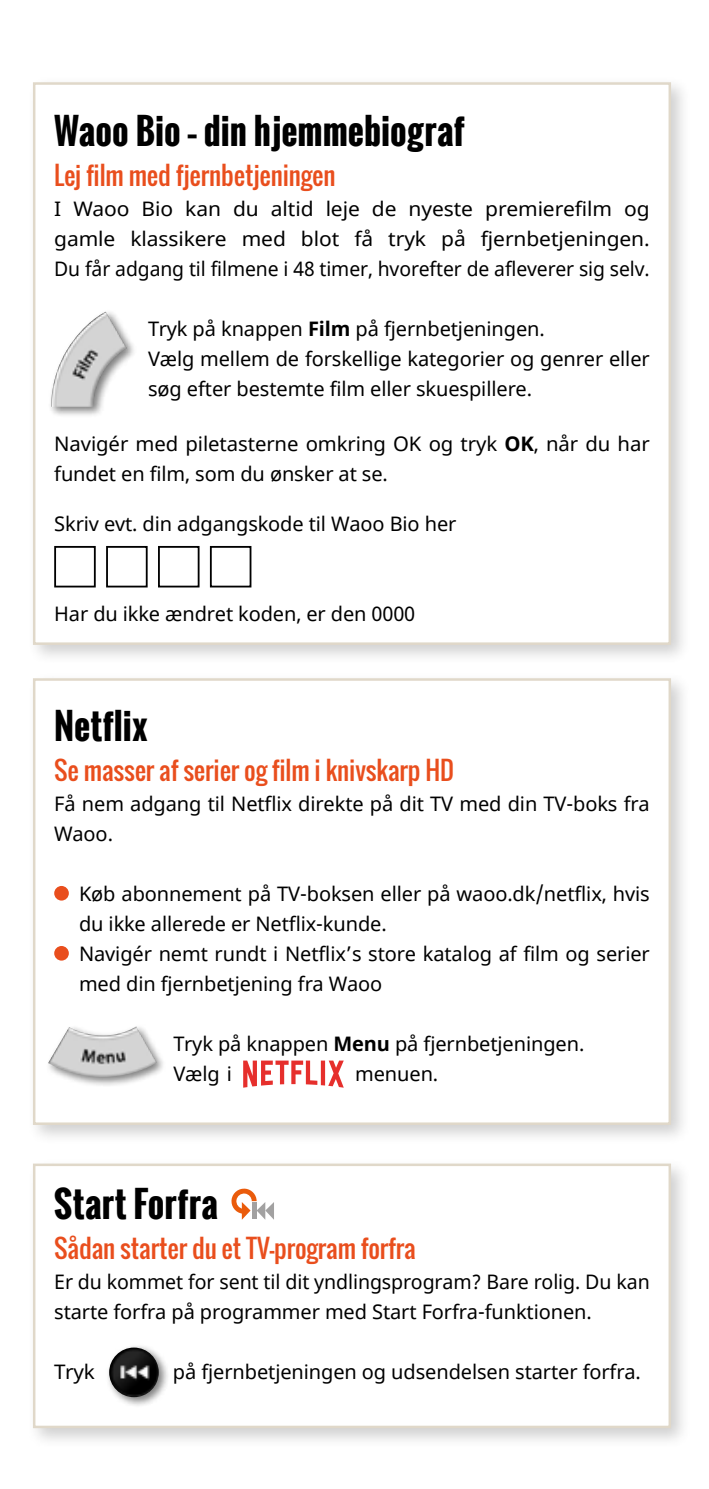
<style>
.page{position:relative;width:709px;height:1489px;background:#fff}
.page>*{position:absolute;margin:0;border:0;box-sizing:border-box;transform-origin:0 0}
.t1{font:700 35px "Oswald";color:#000}
.t2{font:25px "Oswald";letter-spacing:-.005em;color:#e94e1d}
.t3{font:20px/30px "Noto Sans";letter-spacing:-.005em;color:#000}
.t4{font:20px/30px "Noto Sans";letter-spacing:-.005em;color:#000;text-align:justify;scale:1.05 1}
.t5{font:12px "Dobra Slab";color:#010203}
.s1{font-weight:700}
</style>
<div class="page">
<div style="left:27px;top:76px;width:664px;height:589px;background:#000;opacity:.19"></div>
<div style="left:33px;top:82px;width:638px;height:563px;background:#fff;border:2px solid #e0d8c9"></div>
<div style="left:27px;top:671px;width:664px;height:474px;background:#000;opacity:.19"></div>
<div style="left:33px;top:678px;width:638px;height:446px;background:#fff;border:2px solid #e0d8c9"></div>
<div style="left:27px;top:1156px;width:664px;height:292px;background:#000;opacity:.19"></div>
<div style="left:33px;top:1163px;width:638px;height:264px;background:#fff;border:2px solid #e0d8c9"></div>
<div style="left:105px;top:1343px;width:65px;height:64px;background:#000;opacity:.5"></div>
<img style="left:109px;top:1347px;width:50px;height:49px;border-radius:25px">
<div style="left:47px;top:308px;width:90px;height:110px;background:#000;opacity:.5"></div>
<img style="left:50px;top:312px;width:77px;height:95px">
<div style="left:54px;top:546px;width:42px;height:41px;border:2px solid #000"></div>
<div style="left:106px;top:546px;width:42px;height:41px;border:2px solid #000"></div>
<div style="left:158px;top:546px;width:41px;height:41px;border:2px solid #000"></div>
<div style="left:210px;top:546px;width:41px;height:41px;border:2px solid #000"></div>
<div style="left:45px;top:1023px;width:122px;height:65px;background:#000;opacity:.5"></div>
<img style="left:48px;top:1026px;width:109px;height:50px">
<svg style="left:231px;top:1188px;width:43px;height:31px"></svg>
<div style="left:54px;top:885px;width:15px;height:15px;background:#e94e1d;border-radius:50%"></div>
<div style="left:54px;top:945px;width:15px;height:15px;background:#e94e1d;border-radius:50%"></div>
<svg style="left:243px;top:1060px;width:101px;height:27px"></svg>
<h1 class="t1" style="left:54px;top:105px;width:412px">Waoo Bio – din hjemmebiograf</h1>
<p class="t2" style="left:54px;top:156px;width:283px">Lej film med fjernbetjeningen</p>
<p class="t4" style="left:54px;top:194px;width:568px">I Waoo Bio kan du altid leje de nyeste premierefilm og gamle klassikere med blot få tryk på fjernbetjeningen.<br>Du får adgang til filmene i 48 timer, hvorefter de afleverer sig selv.</p>
<p class="t3" style="left:148px;top:314px;width:503px">Tryk på knappen <span class="s1">Film</span> på fjernbetjeningen.<br>Vælg mellem de forskellige kategorier og genrer eller søg efter bestemte film eller skuespillere.</p>
<p class="t3" style="left:54px;top:429px;width:597px">Navigér med piletasterne omkring OK og tryk <span class="s1">OK</span>, når du har fundet en film, som du ønsker at se.</p>
<p class="t3" style="left:54px;top:509px;width:404px">Skriv evt. din adgangskode til Waoo Bio her</p>
<p class="t3" style="left:54px;top:599px;width:362px">Har du ikke ændret koden, er den 0000</p>
<h1 class="t1" style="left:54px;top:700px;width:95px">Netflix</h1>
<p class="t2" style="left:54px;top:751px;width:401px">Se masser af serier og film i knivskarp HD</p>
<p class="t3" style="left:54px;top:789px;width:597px">Få nem adgang til Netflix direkte på dit TV med din TV-boks fra<br>Waoo.</p>
<p class="t3" style="left:79px;top:879px;width:572px">Køb abonnement på TV-boksen eller på waoo.dk/netflix, hvis du ikke allerede er Netflix-kunde.<br>Navigér nemt rundt i Netflix’s store katalog af film og serier med din fjernbetjening fra Waoo</p>
<p class="t3" style="left:173px;top:1029px;width:412px">Tryk på knappen <span class="s1">Menu</span> på fjernbetjeningen.<br>Vælg i</p>
<p class="t5" style="left:259px;top:1038px;width:8px">-</p>
<p class="t3" style="left:355px;top:1059px;width:85px">menuen.</p>
<h1 class="t1" style="left:54px;top:1177px;width:165px">Start Forfra</h1>
<p class="t2" style="left:54px;top:1228px;width:363px">Sådan starter du et TV-program forfra</p>
<p class="t3" style="left:54px;top:1266px;width:597px">Er du kommet for sent til dit yndlingsprogram? Bare rolig. Du kan starte forfra på programmer med Start Forfra-funktionen.</p>
<p class="t3" style="left:54px;top:1356px;width:42px">Tryk</p>
<p class="t3" style="left:173px;top:1356px;width:469px">på fjernbetjeningen og udsendelsen starter forfra.</p>
</div>
